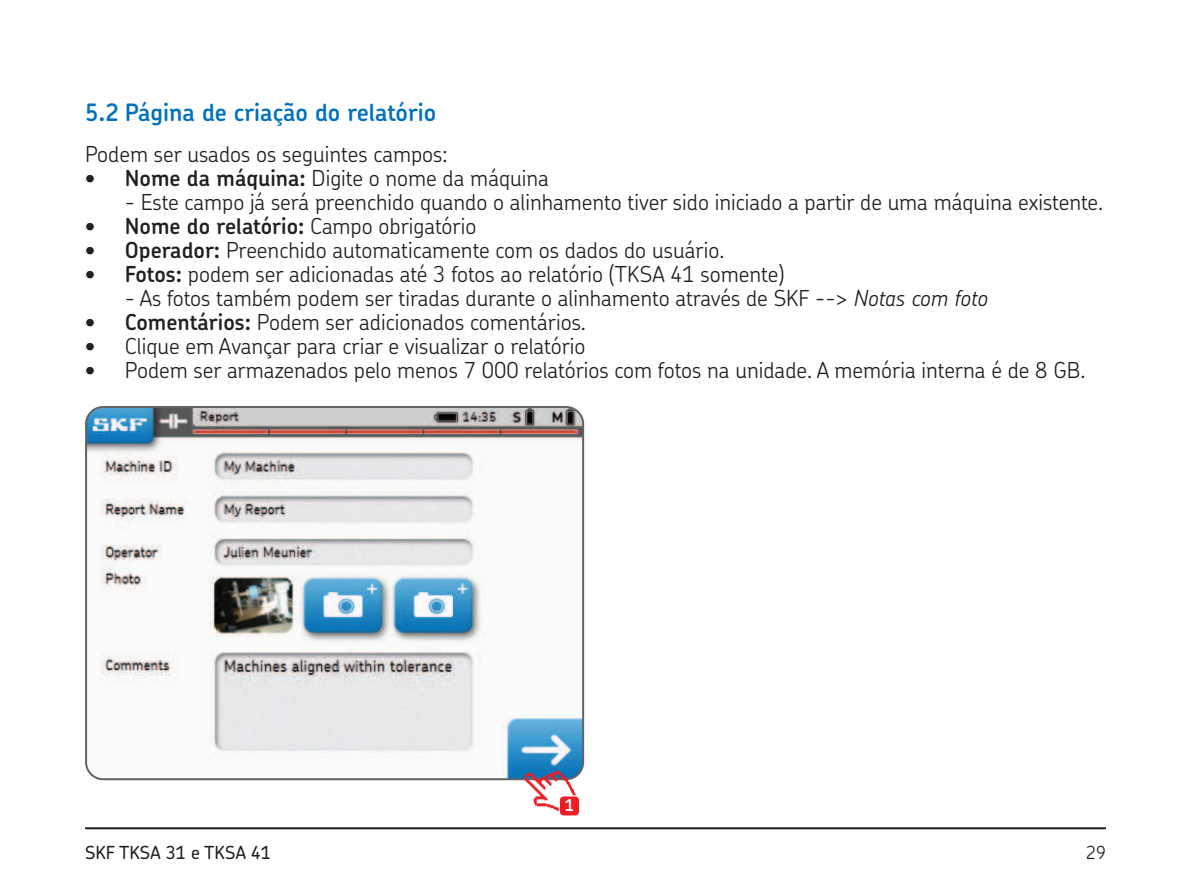
<style>
.page{position:relative;width:1191px;height:893px;background:#fff}
.page>*{position:absolute;margin:0;border:0;box-sizing:border-box;transform-origin:0 0}
.t1{font:600 24px "SKF Chevin OT";color:#0072bc}
.t2{font:300 22px "SKF Chevin OT";color:#231f20}
.t3{font:500 18px "SKF Chevin OT";color:#231f20}
.t4{font:300 18px "SKF Chevin OT";color:#231f20}
.t5{font:600 16.4px "SKF Chevin OT";color:#fff}
.s1{font-weight:600}
.s2{font-style:italic}
</style>
<div class="page">
<hr style="left:85px;top:827px;width:1021px;height:2px;background:#231f20">
<img style="left:88px;top:409px;width:495px;height:370px">
<div style="left:85px;top:406px;width:499px;height:374px;border:2px solid #636366;border-radius:17px"></div>
<img style="left:523px;top:767px;width:56px;height:45px">
<div style="left:559px;top:796px;width:20px;height:20px;background:#ee1d23;border-radius:4px"></div>
<div style="left:559px;top:795px;width:21px;height:22px;border:1px solid #fff;border-radius:4px"></div>
<p class="t1" style="left:85px;top:97px;width:353px">5.2 Página de criação do relatório</p>
<p class="t2" style="left:85px;top:140px;width:364px">Podem ser usados os seguintes campos:</p>
<p class="t2" style="left:85px;top:164px;width:465px">• <span class="s1">Nome da máquina:</span> Digite o nome da máquina</p>
<p class="t2" style="left:125px;top:188px;width:980px">- Este campo já será preenchido quando o alinhamento tiver sido iniciado a partir de uma máquina existente.</p>
<p class="t2" style="left:85px;top:212px;width:393px">• <span class="s1">Nome do relatório:</span> Campo obrigatório</p>
<p class="t2" style="left:85px;top:236px;width:641px">• <span class="s1">Operador:</span> Preenchido automaticamente com os dados do usuário.</p>
<p class="t2" style="left:85px;top:260px;width:701px">• <span class="s1">Fotos:</span> podem ser adicionadas até 3 fotos ao relatório (TKSA 41 somente)</p>
<p class="t2" style="left:125px;top:284px;width:865px">- As fotos também podem ser tiradas durante o alinhamento através de SKF --&gt; <span class="s2">Notas com foto</span></p>
<p class="t2" style="left:85px;top:308px;width:502px">• <span class="s1">Comentários:</span> Podem ser adicionados comentários.</p>
<p class="t2" style="left:85px;top:332px;width:502px">• Clique em Avançar para criar e visualizar o relatório</p>
<p class="t2" style="left:85px;top:356px;width:1002px">• Podem ser armazenados pelo menos 7 000 relatórios com fotos na unidade. A memória interna é de 8 GB.</p>
<p class="t5" style="left:565px;top:795px;width:11px">1</p>
<p class="t3" style="left:85px;top:842px;width:187px">SKF TKSA 31 e TKSA 41</p>
<p class="t4" style="left:1085px;top:841px;width:22px">29</p>
</div>
